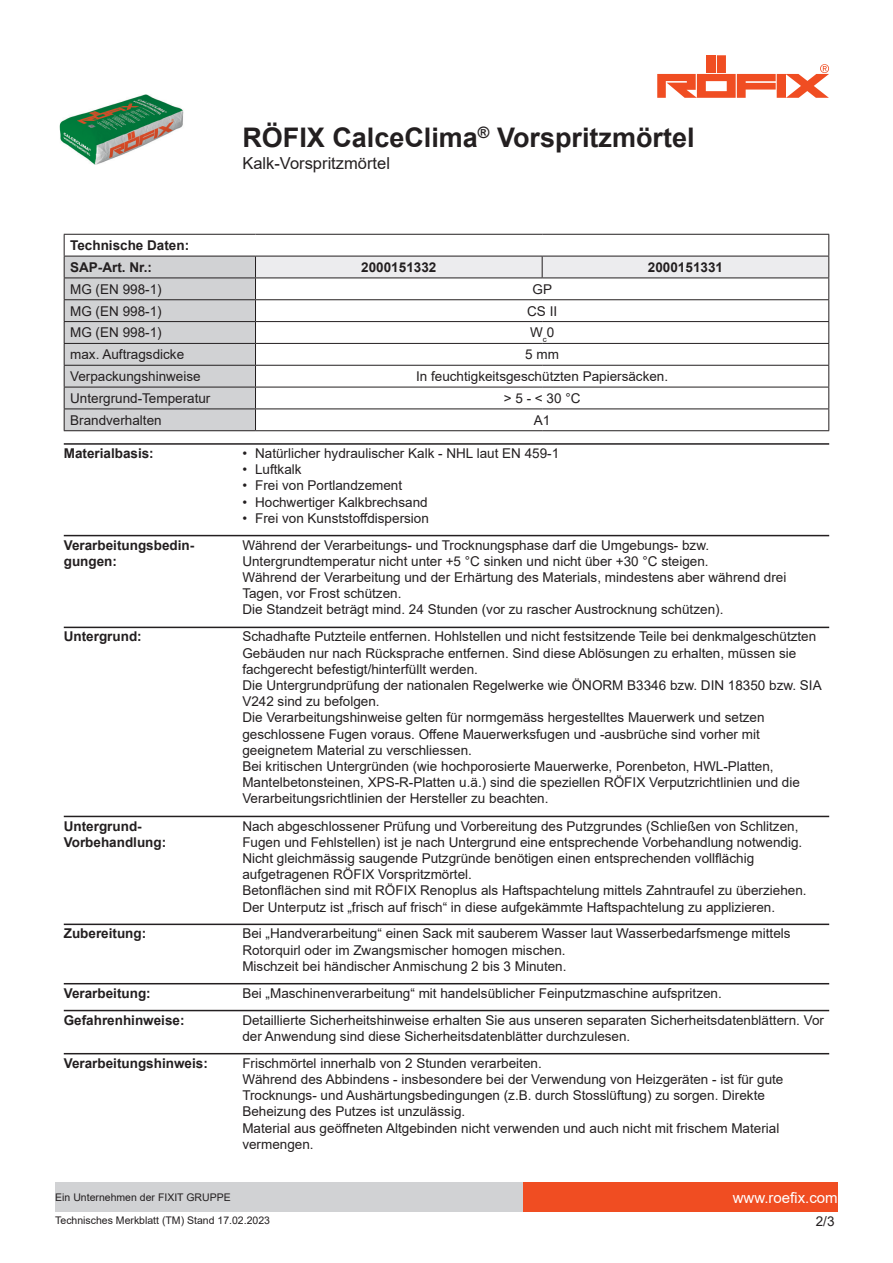
<style>
.page{position:relative;width:893px;height:1263px;background:#fff}
.page>*{position:absolute;margin:0;border:0;box-sizing:border-box;transform-origin:0 0}
.t1{font:700 27px "Arial";color:#231f20}
.t2{font:16.5px "Arial";color:#231f20}
.t3{font:15px "Arial";color:#fff}
.t4{font:13.5px/16.2px "Arial";color:#231f20}
.t5{font:700 13.5px/16.2px "Arial";color:#231f20}
.t6{font:10.5px "Arial";color:#231f20}
</style>
<div class="page">
<img style="left:59px;top:95px;width:125px;height:70px">
<div style="left:717px;top:55px;width:9px;height:18px;background:#f04d22"></div>
<div style="left:707px;top:55px;width:9px;height:18px;background:#f04d22"></div>
<svg style="left:657px;top:64px;width:172px;height:34px"></svg>
<div style="left:523px;top:1182px;width:315px;height:30px;background:#f04d22"></div>
<div style="left:55px;top:1182px;width:468px;height:30px;background:#d1d2d4"></div>
<hr style="left:64px;top:234px;width:191px;height:1px;background:#231f20">
<hr style="left:255px;top:234px;width:287px;height:1px;background:#231f20">
<hr style="left:542px;top:234px;width:287px;height:1px;background:#231f20">
<svg style="left:64px;top:235px;width:765px;height:195px"></svg>
<hr style="left:64px;top:430px;width:191px;height:1px;background:#231f20">
<hr style="left:255px;top:430px;width:287px;height:1px;background:#231f20">
<hr style="left:542px;top:430px;width:287px;height:1px;background:#231f20">
<hr style="left:64px;top:443px;width:765px;height:2px;background:#231f20">
<hr style="left:64px;top:535px;width:765px;height:1px;background:#231f20">
<hr style="left:64px;top:627px;width:765px;height:1px;background:#231f20">
<hr style="left:64px;top:816px;width:765px;height:1px;background:#231f20">
<hr style="left:64px;top:923px;width:765px;height:2px;background:#231f20">
<hr style="left:64px;top:983px;width:765px;height:1px;background:#231f20">
<hr style="left:64px;top:1010px;width:765px;height:1px;background:#231f20">
<hr style="left:64px;top:1053px;width:765px;height:1px;background:#231f20">
<p class="t5" style="left:70px;top:235px;width:121px;line-height:21.9px">Technische Daten:<br>SAP-Art. Nr.:</p>
<h1 class="t1" style="left:242px;top:119px;width:454px">RÖFIX CalceClima<sup>®</sup> Vorspritzmörtel</h1>
<p class="t2" style="left:242px;top:152px;width:149px">Kalk-Vorspritzmörtel</p>
<p class="t5" style="left:361px;top:259px;width:77px">2000151332</p>
<p class="t5" style="left:648px;top:259px;width:77px">2000151331</p>
<p class="t4" style="left:70px;top:281px;width:93px">MG (EN 998-1)</p>
<p class="t4" style="left:532px;top:281px;width:21px">GP</p>
<p class="t4" style="left:70px;top:303px;width:93px">MG (EN 998-1)</p>
<p class="t4" style="left:527px;top:303px;width:32px">CS II</p>
<p class="t4" style="left:70px;top:324px;width:93px">MG (EN 998-1)</p>
<p class="t4" style="left:530px;top:324px;width:26px">W<sub>c</sub>0</p>
<p class="t4" style="left:70px;top:346px;width:116px">max. Auftragsdicke</p>
<p class="t4" style="left:525px;top:346px;width:35px">5 mm</p>
<p class="t4" style="left:70px;top:368px;width:132px">Verpackungshinweise</p>
<p class="t4" style="left:416px;top:368px;width:254px">In feuchtigkeitsgeschützten Papiersäcken.</p>
<p class="t4" style="left:70px;top:390px;width:142px">Untergrund-Temperatur</p>
<p class="t4" style="left:504px;top:390px;width:78px">&gt; 5 - &lt; 30 °C</p>
<p class="t4" style="left:70px;top:412px;width:93px">Brandverhalten</p>
<p class="t4" style="left:534px;top:412px;width:18px">A1</p>
<p class="t5" style="left:64px;top:445px;width:92px">Materialbasis:</p>
<p class="t4" style="left:242px;top:445px;width:318px">• Natürlicher hydraulischer Kalk - NHL laut EN 459-1</p>
<p class="t4" style="left:242px;top:461px;width:61px">• Luftkalk</p>
<p class="t4" style="left:242px;top:477px;width:161px">• Frei von Portlandzement</p>
<p class="t4" style="left:242px;top:494px;width:187px">• Hochwertiger Kalkbrechsand</p>
<p class="t4" style="left:242px;top:510px;width:188px">• Frei von Kunststoffdispersion</p>
<p class="t5" style="left:64px;top:537px;width:132px">Verarbeitungsbedin&shy;gungen:</p>
<p class="t4" style="left:242px;top:537px;width:546px">Während der Verarbeitungs- und Trocknungsphase darf die Umgebungs- bzw.<br>Untergrundtemperatur nicht unter +5 °C sinken und nicht über +30 °C steigen.<br>Während der Verarbeitung und der Erhärtung des Materials, mindestens aber während drei Tagen, vor Frost schützen.<br>Die Standzeit beträgt mind. 24 Stunden (vor zu rascher Austrocknung schützen).</p>
<p class="t5" style="left:64px;top:629px;width:79px">Untergrund:</p>
<p class="t4" style="left:242px;top:628px;width:581px">Schadhafte Putzteile entfernen. Hohlstellen und nicht festsitzende Teile bei denkmalgeschützten Gebäuden nur nach Rücksprache entfernen. Sind diese Ablösungen zu erhalten, müssen sie fachgerecht befestigt/hinterfüllt werden.<br>Die Untergrundprüfung der nationalen Regelwerke wie ÖNORM B3346 bzw. DIN 18350 bzw. SIA V242 sind zu befolgen.<br>Die Verarbeitungshinweise gelten für normgemäss hergestelltes Mauerwerk und setzen geschlossene Fugen voraus. Offene Mauerwerksfugen und -ausbrüche sind vorher mit geeignetem Material zu verschliessen.<br>Bei kritischen Untergründen (wie hochporosierte Mauerwerke, Porenbeton, HWL-Platten, Mantelbetonsteinen, XPS-R-Platten u.ä.) sind die speziellen RÖFIX Verputzrichtlinien und die Verarbeitungsrichtlinien der Hersteller zu beachten.</p>
<p class="t5" style="left:64px;top:818px;width:104px">Untergrund-<br>Vorbehandlung:</p>
<p class="t4" style="left:242px;top:818px;width:566px">Nach abgeschlossener Prüfung und Vorbereitung des Putzgrundes (Schließen von Schlitzen, Fugen und Fehlstellen) ist je nach Untergrund eine entsprechende Vorbehandlung notwendig.<br>Nicht gleichmässig saugende Putzgründe benötigen einen entsprechenden vollflächig aufgetragenen RÖFIX Vorspritzmörtel.<br>Betonflächen sind mit RÖFIX Renoplus als Haftspachtelung mittels Zahntraufel zu überziehen.<br>Der Unterputz ist „frisch auf frisch“ in diese aufgekämmte Haftspachtelung zu applizieren.</p>
<p class="t5" style="left:64px;top:926px;width:84px">Zubereitung:</p>
<p class="t4" style="left:242px;top:925px;width:550px">Bei „Handverarbeitung“ einen Sack mit sauberem Wasser laut Wasserbedarfsmenge mittels<br>Rotorquirl oder im Zwangsmischer homogen mischen.<br>Mischzeit bei händischer Anmischung 2 bis 3 Minuten.</p>
<p class="t5" style="left:64px;top:985px;width:89px">Verarbeitung:</p>
<p class="t4" style="left:242px;top:985px;width:481px">Bei „Maschinenverarbeitung“ mit handelsüblicher Feinputzmaschine aufspritzen.</p>
<p class="t5" style="left:64px;top:1012px;width:122px">Gefahrenhinweise:</p>
<p class="t4" style="left:242px;top:1012px;width:583px">Detaillierte Sicherheitshinweise erhalten Sie aus unseren separaten Sicherheitsdatenblättern. Vor der Anwendung sind diese Sicherheitsdatenblätter durchzulesen.</p>
<p class="t5" style="left:64px;top:1055px;width:146px">Verarbeitungshinweis:</p>
<p class="t4" style="left:242px;top:1055px;width:543px">Frischmörtel innerhalb von 2 Stunden verarbeiten.<br>Während des Abbindens - insbesondere bei der Verwendung von Heizgeräten - ist für gute Trocknungs- und Aushärtungsbedingungen (z.B. durch Stosslüftung) zu sorgen. Direkte Beheizung des Putzes ist unzulässig.<br>Material aus geöffneten Altgebinden nicht verwenden und auch nicht mit frischem Material vermengen.</p>
<p class="t6" style="left:55px;top:1190px;width:177px">Ein Unternehmen der FIXIT GRUPPE</p>
<p class="t3" style="left:733px;top:1187px;width:107px">www.roefix.com</p>
<p class="t6" style="left:55px;top:1213px;width:216px">Technisches Merkblatt (TM) Stand 17.02.2023</p>
<p class="t4" style="left:816px;top:1213px;width:20px">2/3</p>
</div>
